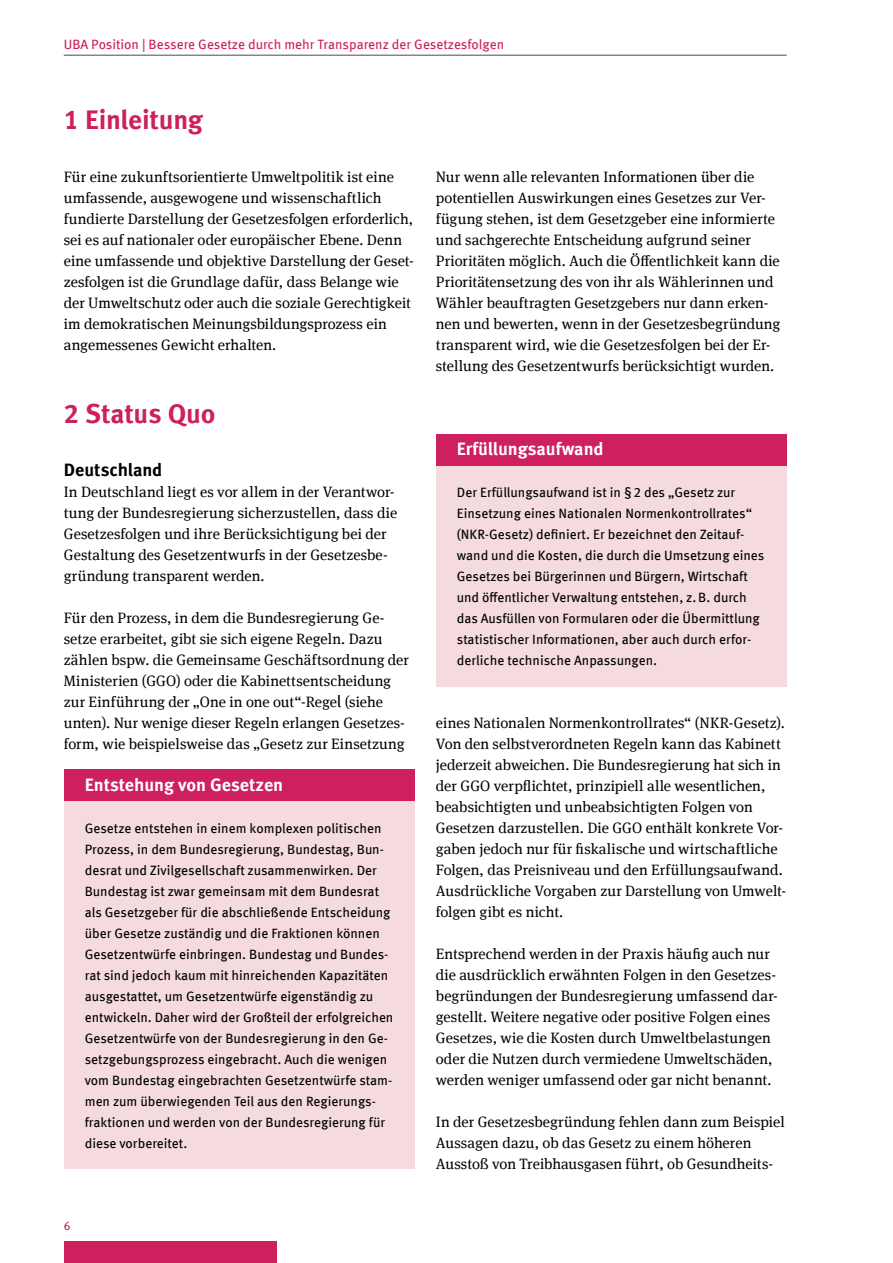
<style>
.page{position:relative;width:893px;height:1263px;background:#fff}
.page>*{position:absolute;margin:0;border:0;box-sizing:border-box;transform-origin:0 0}
.H2_Headline{font:700 27px "Meta Offc";letter-spacing:-.01em;color:#ce1f5e}
.t1{font:700 18px "Meta Offc";color:#fff}
.H3_Subline{font:700 18px "Meta Offc";letter-spacing:-.005em;color:#000}
.P_Copytext{font:15px/21px "Meta Serif Offc";letter-spacing:.005em;color:#000}
.t2{font:13.5px/21px "Meta Offc";color:#000}
.t3{font:13.5px "Meta Offc";color:#ce1f5e}
.t4{font:12px "Meta Offc";color:#ce1f5e}
.s1{font-family:"Meta Offc";font-size:16.5px}
</style>
<div class="page">
<div style="left:64px;top:801px;width:351px;height:368px;background:#f5dbdd"></div>
<div style="left:64px;top:770px;width:351px;height:31px;background:#ce1f5e"></div>
<div style="left:436px;top:466px;width:351px;height:220px;background:#f5dbdd"></div>
<div style="left:436px;top:435px;width:351px;height:31px;background:#ce1f5e"></div>
<div style="left:64px;top:1242px;width:212px;height:21px;background:#ce1f5e"></div>
<hr style="left:64px;top:55px;width:723px;height:1px;background:#4b4b4d">
<p class="t3" style="left:64px;top:36px;width:442px">UBA Position | Bessere Gesetze durch mehr Transparenz der Gesetzesfolgen</p>
<h2 class="H2_Headline" style="left:64px;top:104px;width:141px">1 Einleitung</h2>
<p class="P_Copytext" style="left:64px;top:166px;width:352px">Für eine zukunftsorientierte Umweltpolitik ist eine umfassende, ausgewogene und wissenschaftlich fundierte Darstellung der Gesetzesfolgen erforderlich, sei es auf nationaler oder europäischer Ebene. Denn eine umfassende und objektive Darstellung der Geset&shy;zesfolgen ist die Grundlage dafür, dass Belange wie der Umweltschutz oder auch die soziale Gerechtigkeit im demokratischen Meinungsbildungsprozess ein angemessenes Gewicht erhalten.</p>
<p class="P_Copytext" style="left:436px;top:166px;width:346px">Nur wenn alle relevanten Informationen über die potentiellen Auswirkungen eines Gesetzes zur Ver&shy;fügung stehen, ist dem Gesetzgeber eine informierte und sachgerechte Entscheidung aufgrund seiner Prioritäten möglich. Auch die Öffentlichkeit kann die Prioritätensetzung des von ihr als Wählerinnen und Wähler beauftragten Gesetzgebers nur dann erken&shy;nen und bewerten, wenn in der Gesetzesbegründung transparent wird, wie die Gesetzesfolgen bei der Er&shy;stellung des Gesetzentwurfs berücksichtigt wurden.</p>
<h2 class="H2_Headline" style="left:64px;top:398px;width:153px">2 Status Quo</h2>
<h3 class="H3_Subline" style="left:64px;top:459px;width:100px">Deutschland</h3>
<p class="P_Copytext" style="left:64px;top:481px;width:335px">In Deutschland liegt es vor allem in der Verantwor&shy;tung der Bundesregierung sicherzustellen, dass die Gesetzesfolgen und ihre Berücksichtigung bei der Gestaltung des Gesetzentwurfs in der Gesetzesbe&shy;gründung transparent werden.</p>
<p class="P_Copytext" style="left:64px;top:607px;width:347px">Für den Prozess, in dem die Bundesregierung Ge&shy;setze erarbeitet, gibt sie sich eigene Regeln. Dazu zählen bspw. die Gemeinsame Geschäftsordnung der Ministerien (GGO) oder die Kabinettsentscheidung zur Einführung der „One in one out“-Rege<span class="s1">l</span> (siehe unten). Nur wenige dieser Regeln erlangen Gesetzes&shy;form, wie beispielsweise das „Gesetz zur Einsetzung</p>
<p class="t1" style="left:457px;top:438px;width:148px">Erfüllungsaufwand</p>
<p class="t2" style="left:457px;top:482px;width:309px">Der Erfüllungsaufwand ist in §2 des „Gesetz zur Einsetzung eines Nationalen Normenkontrollrates“ (NKR-Gesetz) definiert. Er bezeichnet den Zeitauf&shy;wand und die Kosten, die durch die Umsetzung eines Gesetzes bei Bürgerinnen und Bürgern, Wirtschaft und öffentlicher Verwaltung entstehen, z.B. durch das Ausfüllen von Formularen oder die Übermittlung statistischer Informationen, aber auch durch erfor&shy;derliche technische Anpassungen.</p>
<p class="P_Copytext" style="left:436px;top:712px;width:351px">eines Nationalen Normenkontrollrates“ (NKR-Gesetz).<br>Von den selbstverordneten Regeln kann das Kabinett jederzeit abweichen. Die Bundesregierung hat sich in der GGO verpflichtet, prinzipiell alle wesentlichen, beabsichtigten und unbeabsichtigten Folgen von Gesetzen darzustellen. Die GGO enthält konkrete Vor&shy;gaben jedoch nur für fiskalische und wirtschaftliche Folgen, das Preisniveau und den Erfüllungsaufwand.<br>Ausdrückliche Vorgaben zur Darstellung von Umwelt&shy;folgen gibt es nicht.</p>
<p class="P_Copytext" style="left:436px;top:943px;width:343px">Entsprechend werden in der Praxis häufig auch nur die ausdrücklich erwähnten Folgen in den Gesetzes&shy;begründungen der Bundesregierung umfassend dar&shy;gestellt. Weitere negative oder positive Folgen eines Gesetzes, wie die Kosten durch Umweltbelastungen oder die Nutzen durch vermiedene Umweltschäden, werden weniger umfassend oder gar nicht benannt.</p>
<p class="P_Copytext" style="left:436px;top:1111px;width:350px">In der Gesetzesbegründung fehlen dann zum Beispiel<br>Aussagen dazu, ob das Gesetz zu einem höheren<br>Ausstoß von Treibhausgasen führt, ob Gesundheits-</p>
<p class="t1" style="left:85px;top:774px;width:200px">Entstehung von Gesetzen</p>
<p class="t2" style="left:85px;top:818px;width:310px">Gesetze entstehen in einem komplexen politischen Prozess, in dem Bundesregierung, Bundestag, Bun&shy;desrat und Zivilgesellschaft zusammenwirken. Der Bundestag ist zwar gemeinsam mit dem Bundesrat als Gesetzgeber für die abschließende Entscheidung über Gesetze zuständig und die Fraktionen können Gesetzentwürfe einbringen. Bundestag und Bundes&shy;rat sind jedoch kaum mit hinreichenden Kapazitäten ausgestattet, um Gesetzentwürfe eigenständig zu entwickeln. Daher wird der Großteil der erfolgreichen Gesetzentwürfe von der Bundesregierung in den Ge&shy;setzgebungsprozess eingebracht. Auch die wenigen vom Bundestag eingebrachten Gesetzentwürfe stam&shy;men zum überwiegenden Teil aus den Regierungs&shy;fraktionen und werden von der Bundesregierung für diese vorbereitet.</p>
<p class="t4" style="left:64px;top:1218px;width:8px">6</p>
</div>
